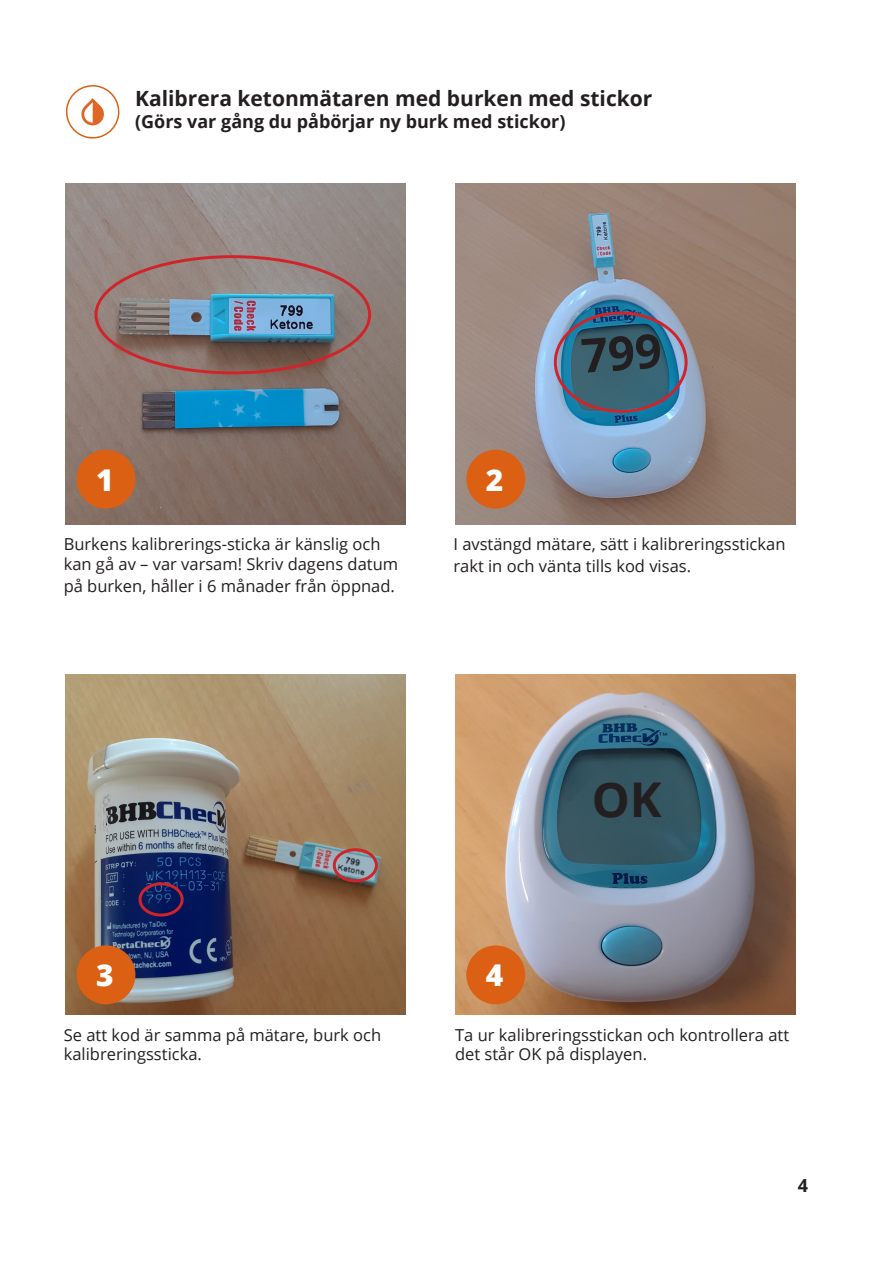
<style>
.page{position:relative;width:893px;height:1263px;background:#fff}
.page>*{position:absolute;margin:0;border:0;box-sizing:border-box;transform-origin:0 0}
.t1{font:700 48px "Open Sans";color:#231f20}
.t2{font:800 30px "Open Sans";color:#fff}
.t3{font:700 21px "Open Sans";color:#231f20}
.t4{font:700 18px "Open Sans";color:#231f20}
.t5{font:16.5px/19.8px "Open Sans";color:#231f20}
</style>
<div class="page">
<img style="left:455px;top:184px;width:340px;height:340px">
<img style="left:455px;top:674px;width:340px;height:341px">
<img style="left:65px;top:674px;width:340px;height:341px">
<svg style="left:65px;top:85px;width:55px;height:54px"></svg>
<img style="left:65px;top:184px;width:340px;height:340px">
<div style="left:94px;top:255px;width:277px;height:119px;border:3px solid #d1232a;border-radius:50%"></div>
<div style="left:139px;top:882px;width:45px;height:34px;border:3px solid #d1232a;border-radius:50%"></div>
<div style="left:333px;top:848px;width:45px;height:34px;border:3px solid #d1232a;border-radius:50%"></div>
<div style="left:77px;top:450px;width:58px;height:59px;background:#db6014;border-radius:50%"></div>
<div style="left:466px;top:450px;width:59px;height:59px;background:#db6014;border-radius:50%"></div>
<div style="left:77px;top:945px;width:58px;height:59px;background:#db6014;border-radius:50%"></div>
<div style="left:466px;top:945px;width:59px;height:59px;background:#db6014;border-radius:50%"></div>
<div style="left:554px;top:312px;width:134px;height:101px;border:3px solid #d1232a;border-radius:50%"></div>
<div style="left:581px;top:333px;width:80px;height:40px;background:#3a6371"></div>
<p class="t3" style="left:135px;top:84px;width:519px">Kalibrera ketonmätaren med burken med stickor</p>
<p class="t4" style="left:135px;top:109px;width:432px">(Görs var gång du påbörjar ny burk med stickor)</p>
<p class="t2" style="left:96px;top:457px;width:19px">1</p>
<p class="t2" style="left:486px;top:457px;width:19px">2</p>
<p class="t5" style="left:64px;top:534px;width:336px">Burkens kalibrerings-sticka är känslig och kan gå av – var varsam! Skriv dagens datum</p>
<p class="t5" style="left:64px;top:575px;width:333px">på burken, håller i 6 månader från öppnad.</p>
<p class="t5" style="left:453px;top:533px;width:333px;line-height:21.6px">I avstängd mätare, sätt i kalibreringsstickan rakt in och vänta tills kod visas.</p>
<p class="t1" style="left:592px;top:765px;width:71px">OK</p>
<p class="t2" style="left:96px;top:953px;width:19px">3</p>
<p class="t2" style="left:486px;top:953px;width:19px">4</p>
<p class="t5" style="left:64px;top:1024px;width:319px">Se att kod är samma på mätare, burk och kalibreringssticka.</p>
<p class="t5" style="left:455px;top:1024px;width:336px">Ta ur kalibreringsstickan och kontrollera att det står OK på displayen.</p>
<p class="t4" style="left:798px;top:1172px;width:12px">4</p>
</div>
